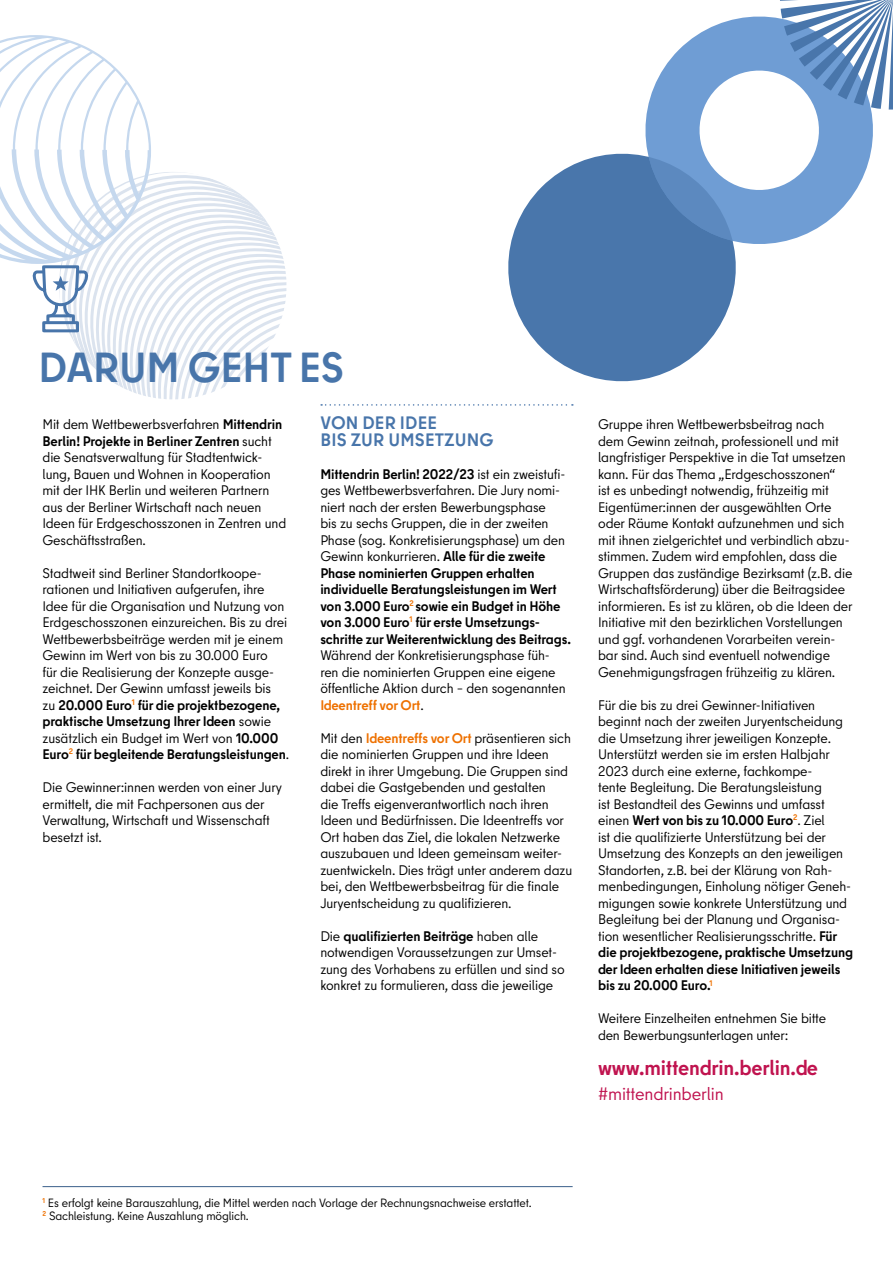
<style>
.page{position:relative;width:893px;height:1263px;background:#fff}
.page>*{position:absolute;margin:0;border:0;box-sizing:border-box;transform-origin:0 0}
.H2_f__Inhalt{font:700 42px "Berlin Type";letter-spacing:-.005em;color:#4875aa}
.INTRO_zur_H1__11{font:700 21px "Berlin Type";letter-spacing:-.01em;color:#c0134f}
.H2_Zwischenueberschr{font:700 18px/16.5px "Berlin Type";letter-spacing:.01em;color:#4875aa}
.INTRO_zur_H1__11-2{font:18px "Berlin Type";letter-spacing:-.01em;color:#c0134f}
.Fließtext_9_25{font:13.8px/16.5px "Berlin Type";letter-spacing:-.01em;color:#000}
._8_5_Text___kleiner{font:12px "Berlin Type";letter-spacing:-.01em;color:#000}
.s1{font-weight:700}
.s2{font-weight:700;color:#ee7100}
</style>
<div class="page">
<svg style="left:508px;top:153px;width:228px;height:229px;fill:#4976ab"></svg>
<svg style="left:645px;top:16px;width:228px;height:228px;fill:#6f9dd4"></svg>
<svg style="left:634px;top:143px;width:113px;height:112px;background:#7097c5"></svg>
<svg style="left:769px;top:0;width:124px;height:121px"></svg>
<hr style="left:43px;top:1186px;width:530px;height:1px;background:#3b608b">
<svg style="left:0;top:35px;width:287px;height:365px"></svg>
<svg style="left:321px;top:404px;width:252px;height:2px"></svg>
<p class="H2_f__Inhalt" style="left:38px;top:340px;width:307px">DARUM GEHT ES</p>
<p class="Fließtext_9_25" style="left:43px;top:416px;width:245px">Mit dem Wettbewerbsverfahren <span class="s1">Mittendrin Berlin! Projekte in Berliner Zentren</span> sucht die Senatsverwaltung für Stadtentwick&shy;lung, Bauen und Wohnen in Kooperation mit der IHK Berlin und weiteren Partnern aus der Berliner Wirtschaft nach neuen Ideen für Erdgeschosszonen in Zentren und Geschäftsstraßen.</p>
<p class="Fließtext_9_25" style="left:43px;top:565px;width:248px">Stadtweit sind Berliner Standortkoope&shy;rationen und Initiativen aufgerufen, ihre Idee für die Organisation und Nutzung von Erdgeschosszonen einzureichen. Bis zu drei Wettbewerbsbeiträge werden mit je einem Gewinn im Wert von bis zu 30.000 Euro<br>für die Realisierung der Konzepte ausge&shy;zeichnet. Der Gewinn umfasst jeweils bis<br>zu <span class="s1">20.000 Euro</span><sup>1</sup> <span class="s1">für die projektbezogene, praktische Umsetzung Ihrer Ideen</span> sowie zusätzlich ein Budget im Wert von <span class="s1">10.000<br>Euro</span><sup>2</sup> <span class="s1">für begleitende Beratungsleistungen</span>.</p>
<p class="Fließtext_9_25" style="left:43px;top:779px;width:241px">Die Gewinner:innen werden von einer Jury ermittelt, die mit Fachpersonen aus der Verwaltung, Wirtschaft und Wissenschaft besetzt ist.</p>
<p class="H2_Zwischenueberschr" style="left:320px;top:415px;width:175px">VON DER IDEE<br>BIS ZUR UMSETZUNG</p>
<p class="Fließtext_9_25" style="left:320px;top:466px;width:252px"><span class="s1">Mittendrin Berlin! 2022/23</span> ist ein zweistufi&shy;ges Wettbewerbsverfahren. Die Jury nomi&shy;niert nach der ersten Bewerbungsphase<br>bis zu sechs Gruppen, die in der zweiten Phase (sog. Konkretisierungsphase) um den Gewinn konkurrieren. <span class="s1">Alle für die zweite Phase nominierten Gruppen erhalten individuelle Beratungsleistungen im Wert von 3.000 Euro</span><sup>2</sup> <span class="s1">sowie ein Budget in Höhe von 3.000 Euro</span><sup>1</sup> <span class="s1">für erste Umsetzungs&shy;schritte zur Weiterentwicklung des Beitrags.<br></span>Während der Konkretisierungsphase füh&shy;ren die nominierten Gruppen eine eigene öffentliche Aktion durch – den sogenannten <span class="s2">Ideentreff vor Ort</span>.</p>
<p class="Fließtext_9_25" style="left:320px;top:730px;width:253px">Mit den <span class="s2">Ideentreffs vor Ort</span> präsentieren sich die nominierten Gruppen und ihre Ideen direkt in ihrer Umgebung. Die Gruppen sind dabei die Gastgebenden und gestalten<br>die Treffs eigenverantwortlich nach ihren Ideen und Bedürfnissen. Die Ideentreffs vor Ort haben das Ziel, die lokalen Netzwerke auszubauen und Ideen gemeinsam weiter&shy;zuentwickeln. Dies trägt unter anderem dazu bei, den Wettbewerbsbeitrag für die finale Juryentscheidung zu qualifizieren.</p>
<p class="Fließtext_9_25" style="left:320px;top:928px;width:246px">Die <span class="s1">qualifizierten Beiträge</span> haben alle notwendigen Voraussetzungen zur Umset&shy;zung des Vorhabens zu erfüllen und sind so konkret zu formulieren, dass die jeweilige</p>
<p class="Fließtext_9_25" style="left:598px;top:416px;width:256px">Gruppe ihren Wettbewerbsbeitrag nach dem Gewinn zeitnah, professionell und mit langfristiger Perspektive in die Tat umsetzen kann. Für das Thema „Erdgeschosszonen“<br>ist es unbedingt notwendig, frühzeitig mit Eigentümer:innen der ausgewählten Orte oder Räume Kontakt aufzunehmen und sich mit ihnen zielgerichtet und verbindlich abzu&shy;stimmen. Zudem wird empfohlen, dass die Gruppen das zuständige Bezirksamt (z.B. die Wirtschaftsförderung) über die Beitragsidee informieren. Es ist zu klären, ob die Ideen der Initiative mit den bezirklichen Vorstellungen und ggf. vorhandenen Vorarbeiten verein&shy;bar sind. Auch sind eventuell notwendige Genehmigungsfragen frühzeitig zu klären.</p>
<p class="Fließtext_9_25" style="left:598px;top:697px;width:256px">Für die bis zu drei Gewinner-Initiativen beginnt nach der zweiten Juryentscheidung die Umsetzung ihrer jeweiligen Konzepte.<br>Unterstützt werden sie im ersten Halbjahr 2023 durch eine externe, fachkompe-<br>tente Begleitung. Die Beratungsleistung<br>ist Bestandteil des Gewinns und umfasst einen <span class="s1">Wert von bis zu 10.000 Euro</span><sup>2</sup>. Ziel<br>ist die qualifizierte Unterstützung bei der Umsetzung des Konzepts an den jeweiligen Standorten, z.B. bei der Klärung von Rah&shy;menbedingungen, Einholung nötiger Geneh&shy;migungen sowie konkrete Unterstützung und Begleitung bei der Planung und Organisa&shy;tion wesentlicher Realisierungsschritte. <span class="s1">Für die projektbezogene, praktische Umsetzung der Ideen erhalten diese Initiativen jeweils bis zu 20.000 Euro.</span><sup>1</sup></p>
<p class="Fließtext_9_25" style="left:598px;top:1010px;width:230px">Weitere Einzelheiten entnehmen Sie bitte den Bewerbungsunterlagen unter:</p>
<p class="INTRO_zur_H1__11" style="left:598px;top:1055px;width:221px">www.mittendrin.berlin.de</p>
<p class="INTRO_zur_H1__11-2" style="left:598px;top:1082px;width:127px">#mittendrinberlin</p>
<p class="_8_5_Text___kleiner" style="left:43px;top:1195px;width:491px"><sup>1</sup> Es erfolgt keine Barauszahlung, die Mittel werden nach Vorlage der Rechnungsnachweise erstattet.</p>
<p class="_8_5_Text___kleiner" style="left:43px;top:1209px;width:208px"><sup>2</sup> Sachleistung. Keine Auszahlung möglich.</p>
</div>
